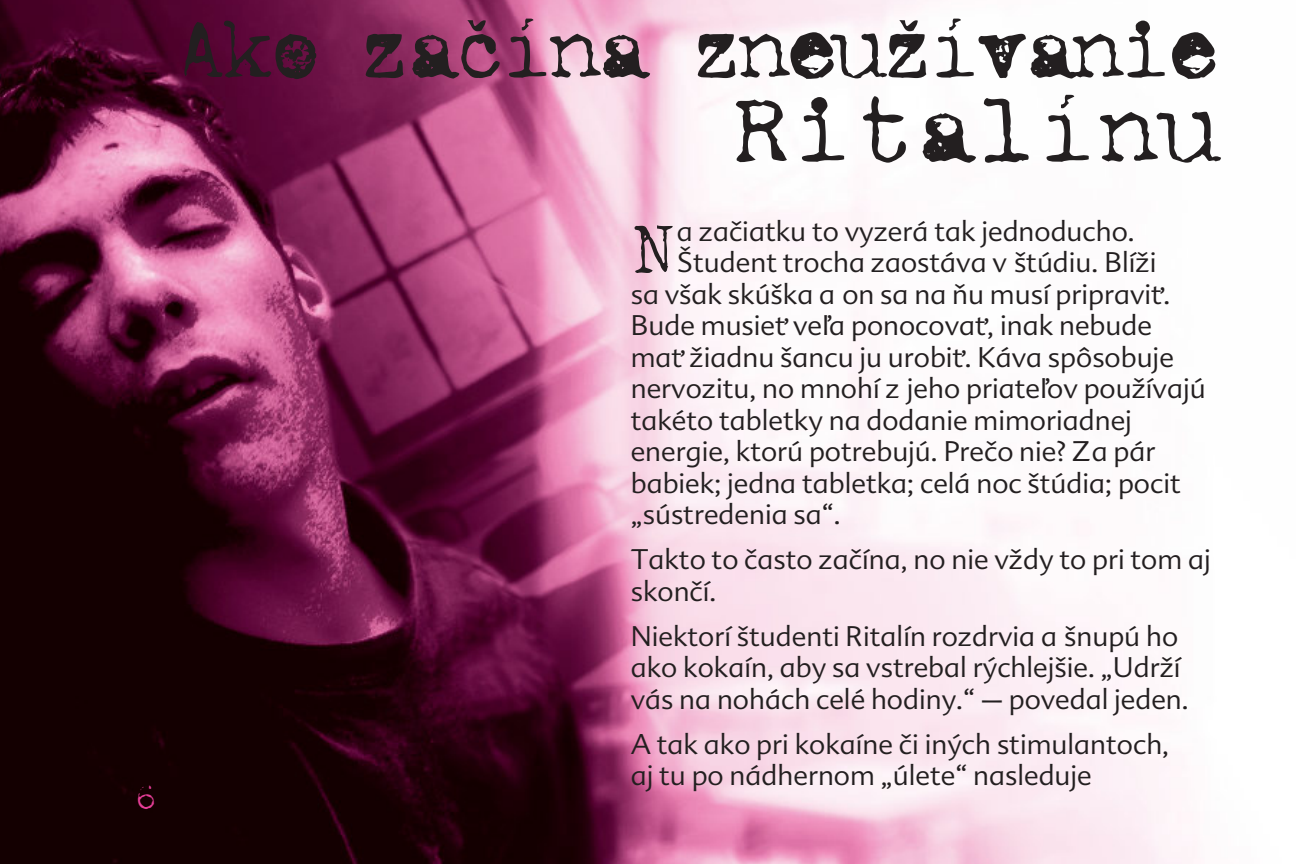
<style>
.page{position:relative;width:1296px;height:864px;background:#fff}
.page>*{position:absolute;margin:0;border:0;box-sizing:border-box;transform-origin:0 0}
.t1{font:102px "Vintage Typewriter Accented CE";color:#231f20}
.t2{font:90px "Vintage Typewriter Accented CE";letter-spacing:-.07em;color:#231f20}
.t3{font:77.7px "Vintage Typewriter Accented CE";color:#231f20}
.t4{font:36px "Vintage Typewriter Accented CE";color:#e63e97}
.t5{font:300 27px/31.5px "Advert CE";color:#231f20}
</style>
<div class="page">
<img style="left:0;top:0;width:1195px;height:864px">
<h3 class="t4" style="left:136px;top:779px;width:23px">6</h3>
<h2 class="t2" style="left:174px;top:6px;width:1048px">Ako začína zneužívanie</h2>
<h1 class="t1" style="left:731px;top:80px;width:491px">Ritalínu</h1>
<h3 class="t3" style="left:631px;top:211px;width:40px">N</h3>
<p class="t5" style="left:677px;top:215px;width:460px">a začiatku to vyzerá tak jednoducho.</p>
<p class="t5" style="left:677px;top:247px;width:481px">Študent trocha zaostáva v štúdiu. Blíži</p>
<p class="t5" style="left:631px;top:278px;width:541px">sa však skúška a on sa na ňu musí pripraviť.</p>
<p class="t5" style="left:631px;top:310px;width:523px">Bude musieť veľa ponocovať, inak nebude</p>
<p class="t5" style="left:631px;top:341px;width:545px">mať žiadnu šancu ju urobiť. Káva spôsobuje</p>
<p class="t5" style="left:631px;top:373px;width:576px">nervozitu, no mnohí z jeho priateľov používajú</p>
<p class="t5" style="left:631px;top:404px;width:503px">takéto tabletky na dodanie mimoriadnej</p>
<p class="t5" style="left:631px;top:436px;width:526px">energie, ktorú potrebujú. Prečo nie? Za pár</p>
<p class="t5" style="left:631px;top:467px;width:552px">babiek; jedna tabletka; celá noc štúdia; pocit</p>
<p class="t5" style="left:631px;top:499px;width:212px">„sústredenia sa“.</p>
<p class="t5" style="left:631px;top:544px;width:582px">Takto to často začína, no nie vždy to pri tom aj skončí.</p>
<p class="t5" style="left:631px;top:620px;width:560px">Niektorí študenti Ritalín rozdrvia a šnupú ho ako kokaín, aby sa vstrebal rýchlejšie. „Udrží vás na nohách celé hodiny.“ – povedal jeden.</p>
<p class="t5" style="left:631px;top:728px;width:540px">A tak ako pri kokaíne či iných stimulantoch, aj tu po nádhernom „úlete“ nasleduje</p>
</div>
